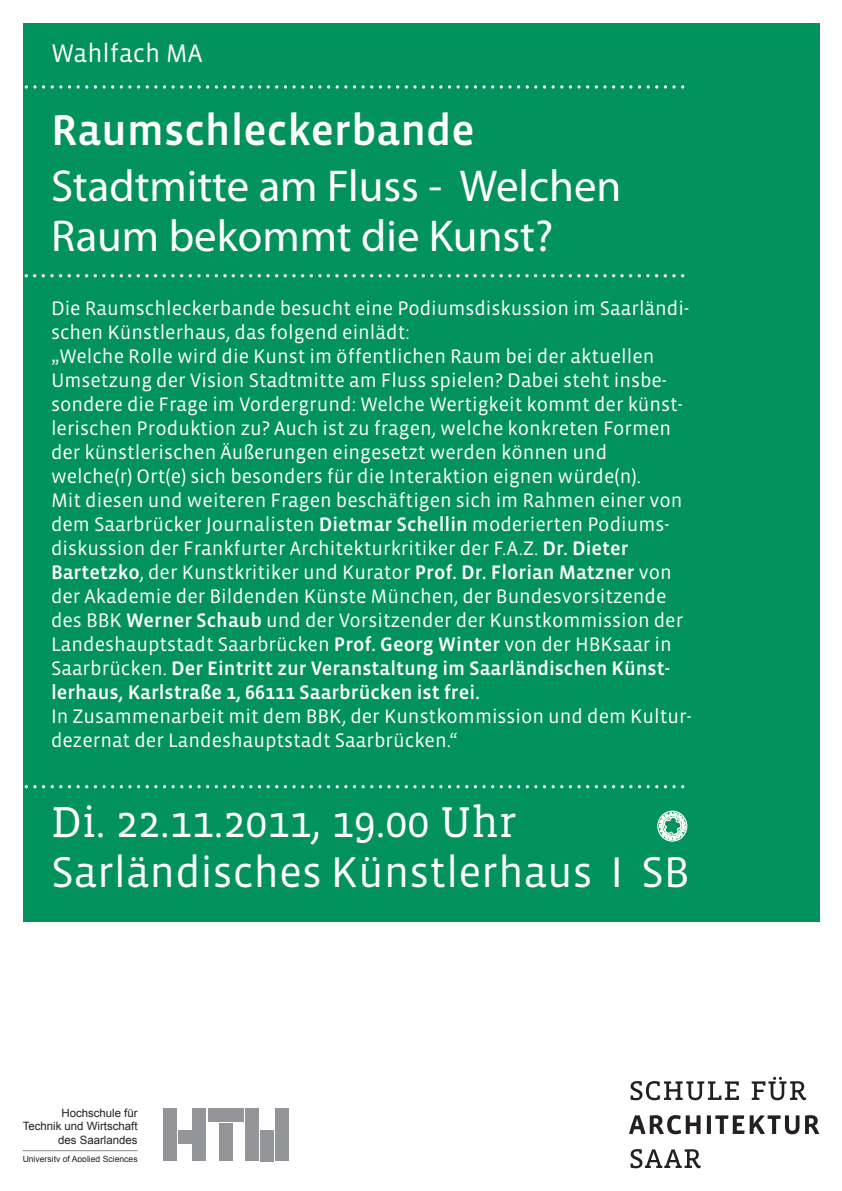
<style>
.page{position:relative;width:842px;height:1191px;background:#fff}
.page>*{position:absolute;margin:0;border:0;box-sizing:border-box;transform-origin:0 0}
.Untertitel_kursiv{font:44.8px "Myriad Pro";color:#fff}
.Ort{font:44px "Vista Sans OT";color:#fff}
.Datum{font:44px "Vista Slab OT";color:#fff}
.Kategorie{font:500 44px "Vista Sans OT";color:#fff}
.t1{font:34px "Vista Sans OT";color:#fff}
.Kategorie-2{font:26px "Vista Sans OT";color:#fff}
.Text_Beschreibung{font:20px/24px "Vista Sans OT";color:#fff}
.t2{font:11.4px/13.7px "Arial";color:#231f20;text-align:right}
.t3{font:8.6px "Arial";color:#231f20}
.s1{font-weight:500}
</style>
<div class="page">
<svg style="left:630px;top:1149px;width:71px;height:19px"></svg>
<svg style="left:629px;top:1115px;width:190px;height:19px"></svg>
<svg style="left:630px;top:1076px;width:176px;height:24px"></svg>
<div style="left:23px;top:23px;width:796px;height:898px;background:#01925d"></div>
<svg style="left:25px;top:85px;width:659px;height:4px"></svg>
<svg style="left:25px;top:785px;width:659px;height:3px"></svg>
<div style="left:657px;top:810px;width:30px;height:31px;border:1px solid #fff;border-radius:50%"></div>
<div style="left:163px;top:1108px;width:14px;height:53px;background:#939598"></div>
<div style="left:178px;top:1129px;width:13px;height:14px;background:#939598"></div>
<div style="left:192px;top:1108px;width:14px;height:53px;background:#939598"></div>
<div style="left:208px;top:1108px;width:35px;height:14px;background:#939598"></div>
<div style="left:219px;top:1123px;width:14px;height:38px;background:#939598"></div>
<div style="left:245px;top:1108px;width:14px;height:53px;background:#939598"></div>
<div style="left:260px;top:1130px;width:14px;height:31px;background:#939598"></div>
<div style="left:275px;top:1108px;width:13px;height:53px;background:#939598"></div>
<hr style="left:23px;top:1150px;width:115px;height:1px;background:#939598">
<svg style="left:659px;top:812px;width:27px;height:30px"></svg>
<p class="Kategorie-2" style="left:51px;top:40px;width:153px">Wahlfach MA</p>
<p class="Kategorie" style="left:51px;top:108px;width:425px">Raumschleckerbande</p>
<p class="Untertitel_kursiv" style="left:51px;top:158px;width:572px">Stadtmitte am Fluss - Welchen</p>
<p class="Untertitel_kursiv" style="left:51px;top:208px;width:504px">Raum bekommt die Kunst?</p>
<p class="t1" style="left:23px;top:248px;width:665px">.............................................................................</p>
<p class="Text_Beschreibung" style="left:51px;top:297px;width:639px">Die Raumschleckerbande besucht eine Podiumsdiskussion im Saarländi&shy;schen Künstlerhaus, das folgend einlädt:</p>
<p class="Text_Beschreibung" style="left:51px;top:345px;width:633px">„Welche Rolle wird die Kunst im öffentlichen Raum bei der aktuellen Umsetzung der Vision Stadtmitte am Fluss spielen? Dabei steht insbe&shy;sondere die Frage im Vordergrund: Welche Wertigkeit kommt der künst&shy;lerischen Produktion zu? Auch ist zu fragen, welche konkreten Formen der künstlerischen Äußerungen eingesetzt werden können und welche(r) Ort(e) sich besonders für die Interaktion eignen würde(n).</p>
<p class="Text_Beschreibung" style="left:51px;top:489px;width:634px">Mit diesen und weiteren Fragen beschäftigen sich im Rahmen einer von dem Saarbrücker Journalisten <span class="s1">Dietmar Schellin</span> moderierten Podiums&shy;diskussion der Frankfurter Architekturkritiker der F.A.Z. <span class="s1">Dr. Dieter Bartetzko</span>, der Kunstkritiker und Kurator <span class="s1">Prof. Dr. Florian Matzner</span> von der Akademie der Bildenden Künste München, der Bundesvorsitzende des BBK <span class="s1">Werner Schaub</span> und der Vorsitzender der Kunstkommission der Landeshauptstadt Saarbrücken <span class="s1">Prof. Georg Winter</span> von der HBKsaar in Saarbrücken. <span class="s1">Der Eintritt zur Veranstaltung im Saarländischen Künst&shy;lerhaus, Karlstraße 1, 66111 Saarbrücken ist frei.</span></p>
<p class="Text_Beschreibung" style="left:51px;top:705px;width:642px">In Zusammenarbeit mit dem BBK, der Kunstkommission und dem Kultur&shy;dezernat der Landeshauptstadt Saarbrücken.“</p>
<p class="Datum" style="left:51px;top:799px;width:467px">Di. 22.11.2011, 19.00 Uhr</p>
<p class="Ort" style="left:51px;top:849px;width:640px">Sarländisches Künstlerhaus I SB</p>
<p class="t2" style="left:23px;top:1106px;width:116px">Hochschule für<br>Technik und Wirtschaft des Saarlandes</p>
<p class="t3" style="left:23px;top:1153px;width:116px">University of Applied Sciences</p>
</div>
